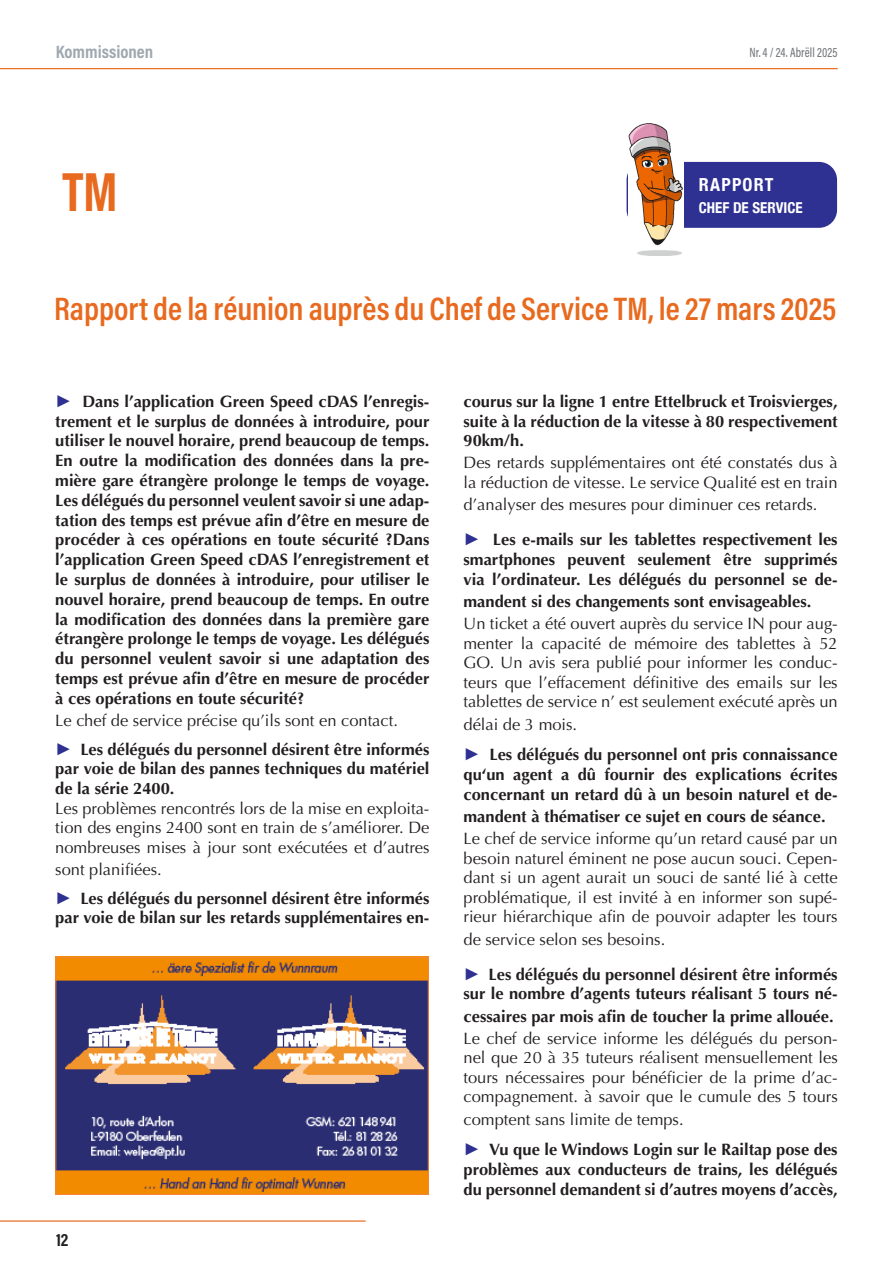
<style>
.page{position:relative;width:893px;height:1263px;background:#fff}
.page>*{position:absolute;margin:0;border:0;box-sizing:border-box;transform-origin:0 0}
.t1{font:700 condensed 52.5px "Helvetica Neue";color:#e86a1f;scale:.86 1}
.t2{font:600 32.85px "Acumin Pro Cond";color:#e86a1f}
.t3{font:700 18px "Acumin Pro Cond";color:#9ea8b0}
.t4{font:700 condensed 18px "Helvetica Neue";letter-spacing:.07em;color:#fff}
._49_Folio_Seitenzahl{font:700 18px "Acumin Pro Cond";color:#231f20}
.t5{font:700 16.5px/19.8px "Optima";color:#231f20;text-align:justify}
.t6{font:16.5px/19.5px "Optima";color:#231f20;text-align:justify}
.t7{font:700 condensed 15px "Helvetica Neue";color:#fff}
._47_Folio_Nr_Datum{font:500 13.5px "Acumin Pro Cond";letter-spacing:.01em;color:#76787b;scale:.9 1}
.s1{font-family:"Times New Roman";font-weight:400;font-size:17.25px;color:#2e3092}
</style>
<div class="page">
<hr style="left:0;top:1220px;width:366px;height:2px;background:#e86a1f">
<hr style="left:0;top:68px;width:838px;height:1px;background:#e86a1f">
<div style="left:627px;top:162px;width:210px;height:66px;background:#2e3092;border-radius:18px"></div>
<img style="left:629px;top:123px;width:54px;height:132px">
<img style="left:57px;top:959px;width:370px;height:234px">
<div style="left:55px;top:957px;width:374px;height:238px;border:1px solid #f58638"></div>
<p class="t3" style="left:56px;top:40px;width:99px">Kommissionen</p>
<p class="t1" style="left:62px;top:149px;width:65px">TM</p>
<p class="_47_Folio_Nr_Datum" style="left:749px;top:44px;width:100px">Nr. 4 / 24. Abrëll 2025</p>
<p class="t4" style="left:699px;top:170px;width:76px">RAPPORT</p>
<p class="t7" style="left:699px;top:195px;width:105px">CHEF DE SERVICE</p>
<p class="t2" style="left:54px;top:287px;width:784px">Rapport de la réunion auprès du Chef de Service TM, le 27 mars 2025</p>
<p class="t5" style="left:55px;top:391px;width:376px"><span class="s1">►</span> Dans l’application Green Speed cDAS l’enregis&shy;trement et le surplus de données à introduire, pour utiliser le nouvel horaire, prend beaucoup de temps.<br>En outre la modification des données dans la pre&shy;mière gare étrangère prolonge le temps de voyage.<br>Les délégués du personnel veulent savoir si une adap&shy;tation des temps est prévue afin d’être en mesure de procéder à ces opérations en toute sécurité ?Dans l’application Green Speed cDAS l’enregistrement et le surplus de données à introduire, pour utiliser le nouvel horaire, prend beaucoup de temps. En outre la modification des données dans la première gare étrangère prolonge le temps de voyage. Les délégués du personnel veulent savoir si une adaptation des temps est prévue afin d’être en mesure de procéder à ces opérations en toute sécurité?</p>
<p class="t6" style="left:55px;top:711px;width:344px">Le chef de service précise qu’ils sont en contact.</p>
<p class="t5" style="left:55px;top:739px;width:376px"><span class="s1">►</span> Les délégués du personnel désirent être informés par voie de bilan des pannes techniques du matériel de la série 2400.</p>
<p class="t6" style="left:55px;top:798px;width:376px">Les problèmes rencontrés lors de la mise en exploita&shy;tion des engins 2400 sont en train de s’améliorer. De nombreuses mises à jour sont exécutées et d’autres</p>
<p class="t6" style="left:55px;top:860px;width:108px">sont planifiées.</p>
<p class="t5" style="left:55px;top:888px;width:376px"><span class="s1">►</span> Les délégués du personnel désirent être informés par voie de bilan sur les retards supplémentaires en-</p>
<p class="_49_Folio_Seitenzahl" style="left:56px;top:1228px;width:14px">12</p>
<p class="t5" style="left:463px;top:391px;width:376px">courus sur la ligne 1 entre Ettelbruck et Troisvierges, suite à la réduction de la vitesse à 80 respectivement 90km/h.</p>
<p class="t6" style="left:463px;top:453px;width:376px">Des retards supplémentaires ont été constatés dus à la réduction de vitesse. Le service Qualité est en train</p>
<p class="t6" style="left:463px;top:495px;width:355px">d’analyser des mesures pour diminuer ces retards.</p>
<p class="t5" style="left:463px;top:530px;width:376px"><span class="s1">►</span> Les e-mails sur les tablettes respectivement les smartphones peuvent seulement être supprimés via l’ordinateur. Les délégués du personnel se de-</p>
<p class="t5" style="left:463px;top:592px;width:349px">mandent si des changements sont envisageables.</p>
<p class="t6" style="left:463px;top:614px;width:376px">Un ticket a été ouvert auprès du service IN pour aug&shy;menter la capacité de mémoire des tablettes à 52<br>GO. Un avis sera publié pour informer les conduc&shy;teurs que l’effacement définitive des emails sur les tablettes de service n’ est seulement exécuté après un</p>
<p class="t6" style="left:463px;top:714px;width:115px">délai de 3 mois.</p>
<p class="t5" style="left:463px;top:745px;width:376px"><span class="s1">►</span> Les délégués du personnel ont pris connaissance qu‘un agent a dû fournir des explications écrites concernant un retard dû à un besoin naturel et de-</p>
<p class="t5" style="left:463px;top:807px;width:364px">mandent à thématiser ce sujet en cours de séance.</p>
<p class="t6" style="left:463px;top:829px;width:376px">Le chef de service informe qu’un retard causé par un besoin naturel éminent ne pose aucun souci. Cepen&shy;dant si un agent aurait un souci de santé lié à cette problématique, il est invité à en informer son supé&shy;rieur hiérarchique afin de pouvoir adapter les tours</p>
<p class="t6" style="left:463px;top:929px;width:203px">de service selon ses besoins.</p>
<p class="t5" style="left:463px;top:964px;width:376px"><span class="s1">►</span> Les délégués du personnel désirent être informés sur le nombre d’agents tuteurs réalisant 5 tours né-</p>
<p class="t5" style="left:463px;top:1006px;width:372px">cessaires par mois afin de toucher la prime allouée.</p>
<p class="t6" style="left:463px;top:1028px;width:376px">Le chef de service informe les délégués du person&shy;nel que 20 à 35 tuteurs réalisent mensuellement les tours nécessaires pour bénéficier de la prime d’ac&shy;compagnement. à savoir que le cumule des 5 tours</p>
<p class="t6" style="left:463px;top:1109px;width:222px">comptent sans limite de temps.</p>
<p class="t5" style="left:463px;top:1140px;width:376px"><span class="s1">►</span> Vu que le Windows Login sur le Railtap pose des problèmes aux conducteurs de trains, les délégués du personnel demandent si d’autres moyens d’accès,</p>
</div>
